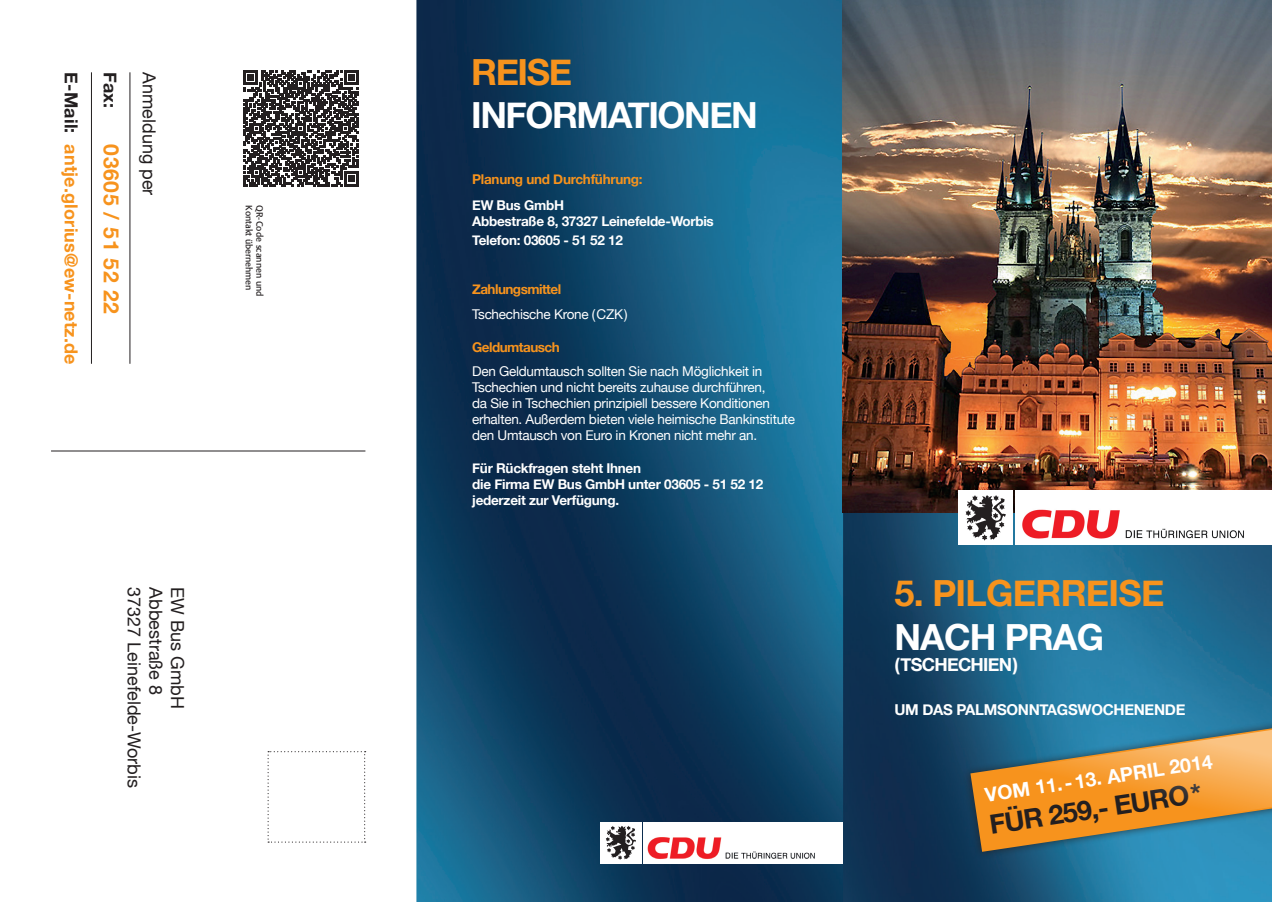
<style>
.page{position:relative;width:1272px;height:902px;background:#fff}
.page>*{position:absolute;margin:0;border:0;box-sizing:border-box;transform-origin:0 0}
.t1{font:700 36px "Helvetica Neue";letter-spacing:-.04em;color:#fff}
.t2{font:700 36px "Helvetica Neue";letter-spacing:-.02em;color:#f7931d}
.t3{font:700 27px "Helvetica Neue";color:#231f20}
.t4{font:700 21px "Helvetica Neue";letter-spacing:.03em;color:#f7931d}
.t5{font:700 19.5px "Helvetica Neue";color:#fff}
.t6{font:18px "Helvetica Neue";color:#231f20}
.t7{font:700 18px "Helvetica Neue";letter-spacing:.01em;color:#f7931d}
.t8{font:700 18px "Helvetica Neue";letter-spacing:-.04em;color:#fff}
.t9{font:700 18px "Helvetica Neue";color:#231f20}
.t10{font:700 15px "Helvetica Neue";letter-spacing:-.02em;color:#fff}
.t11{font:13.5px/16.2px "Helvetica Neue";letter-spacing:-.02em;color:#fff}
.t12{font:700 13.5px/16.2px "Helvetica Neue";letter-spacing:-.02em;color:#fff}
.t13{font:700 13.5px "Helvetica Neue";letter-spacing:-.04em;color:#f7931d}
.t14{font:700 13.5px "Helvetica Neue";letter-spacing:-.02em;color:#f7931d}
.t15{font:9px "Formata";color:#231f20}
.s1{color:#231f20}
</style>
<div class="page">
<img style="left:417px;top:0;width:854px;height:901px">
<img style="left:842px;top:0;width:429px;height:512px">
<hr style="left:51px;top:450px;width:314px;height:1px;background:#231f20">
<svg style="left:267px;top:751px;width:98px;height:91px"></svg>
<div style="left:962px;top:717px;width:309px;height:142px;background:#231f20;opacity:.75"></div>
<svg style="left:968px;top:718px;width:303px;height:135px;background:#9f8d60"></svg>
<hr style="left:91px;top:72px;width:1px;height:292px;background:#231f20">
<hr style="left:130px;top:72px;width:1px;height:292px;background:#231f20">
<svg style="left:243px;top:71px;width:115px;height:115px"></svg>
<div style="left:1015px;top:490px;width:256px;height:55px;background:#fff"></div>
<img style="left:1022px;top:509px;width:222px;height:30px">
<div style="left:958px;top:490px;width:55px;height:55px;background:#fff"></div>
<svg style="left:965px;top:495px;width:40px;height:45px"></svg>
<div style="left:643px;top:822px;width:199px;height:41px;background:#fff"></div>
<img style="left:647px;top:837px;width:168px;height:22px">
<div style="left:600px;top:822px;width:41px;height:41px;background:#fff"></div>
<svg style="left:606px;top:826px;width:30px;height:33px"></svg>
<h3 class="t7" style="left:85px;top:72px;width:294px;rotate:90deg"><span class="s1">E-Mail:</span> antje.glorius@ew-netz.de</h3>
<h3 class="t9" style="left:124px;top:72px;width:37px;rotate:90deg">Fax:</h3>
<h3 class="t6" style="left:162px;top:72px;width:125px;rotate:90deg">Anmeldung per</h3>
<h3 class="t4" style="left:128px;top:144px;width:171px;rotate:90deg">03605 / 51 52 22</h3>
<p class="t15" style="left:254px;top:205px;width:87px;rotate:90deg">Kontakt übernehmen</p>
<p class="t15" style="left:265px;top:205px;width:92px;rotate:90deg">QR-Code scannen und</p>
<h3 class="t6" style="left:147px;top:587px;width:202px;rotate:90deg">37327 Leinefelde-Worbis</h3>
<h3 class="t6" style="left:169px;top:587px;width:109px;rotate:90deg">Abbestraße 8</h3>
<h3 class="t6" style="left:190px;top:587px;width:123px;rotate:90deg">EW Bus GmbH</h3>
<h1 class="t2" style="left:471px;top:44px;width:102px">REISE</h1>
<h1 class="t1" style="left:471px;top:87px;width:288px">INFORMATIONEN</h1>
<p class="t14" style="left:472px;top:169px;width:172px">Planung und Durchführung:</p>
<p class="t12" style="left:472px;top:197px;width:243px">EW Bus GmbH<br>Abbestraße 8, 37327 Leinefelde-Worbis</p>
<p class="t12" style="left:472px;top:233px;width:152px">Telefon: 03605 - 51 52 12</p>
<p class="t13" style="left:472px;top:278px;width:90px">Zahlungsmittel</p>
<p class="t11" style="left:472px;top:307px;width:157px">Tschechische Krone (CZK)</p>
<p class="t13" style="left:472px;top:336px;width:89px">Geldumtausch</p>
<p class="t11" style="left:472px;top:363px;width:324px">Den Geldumtausch sollten Sie nach Möglichkeit in Tschechien und nicht bereits zuhause durchführen,<br>da Sie in Tschechien prinzipiell bessere Konditionen erhalten. Außerdem bieten viele heimische Bankinstitute den Umtausch von Euro in Kronen nicht mehr an.</p>
<p class="t12" style="left:472px;top:460px;width:292px">Für Rückfragen steht Ihnen<br>die Firma EW Bus GmbH unter 03605 - 51 52 12 jederzeit zur Verfügung.</p>
<h1 class="t2" style="left:894px;top:565px;width:271px">5. PILGERREISE</h1>
<h1 class="t1" style="left:894px;top:608px;width:211px">NACH PRAG</h1>
<h3 class="t8" style="left:894px;top:650px;width:125px">(TSCHECHIEN)</h3>
<p class="t10" style="left:894px;top:697px;width:292px">UM DAS PALMSONNTAGSWOCHENENDE</p>
<h3 class="t5" style="left:983px;top:778px;width:231px;rotate:-8deg">VOM 11.-13. APRIL 2014</h3>
<h2 class="t3" style="left:986px;top:804px;width:216px;rotate:-9deg">FÜR 259,- EURO*</h2>
</div>
